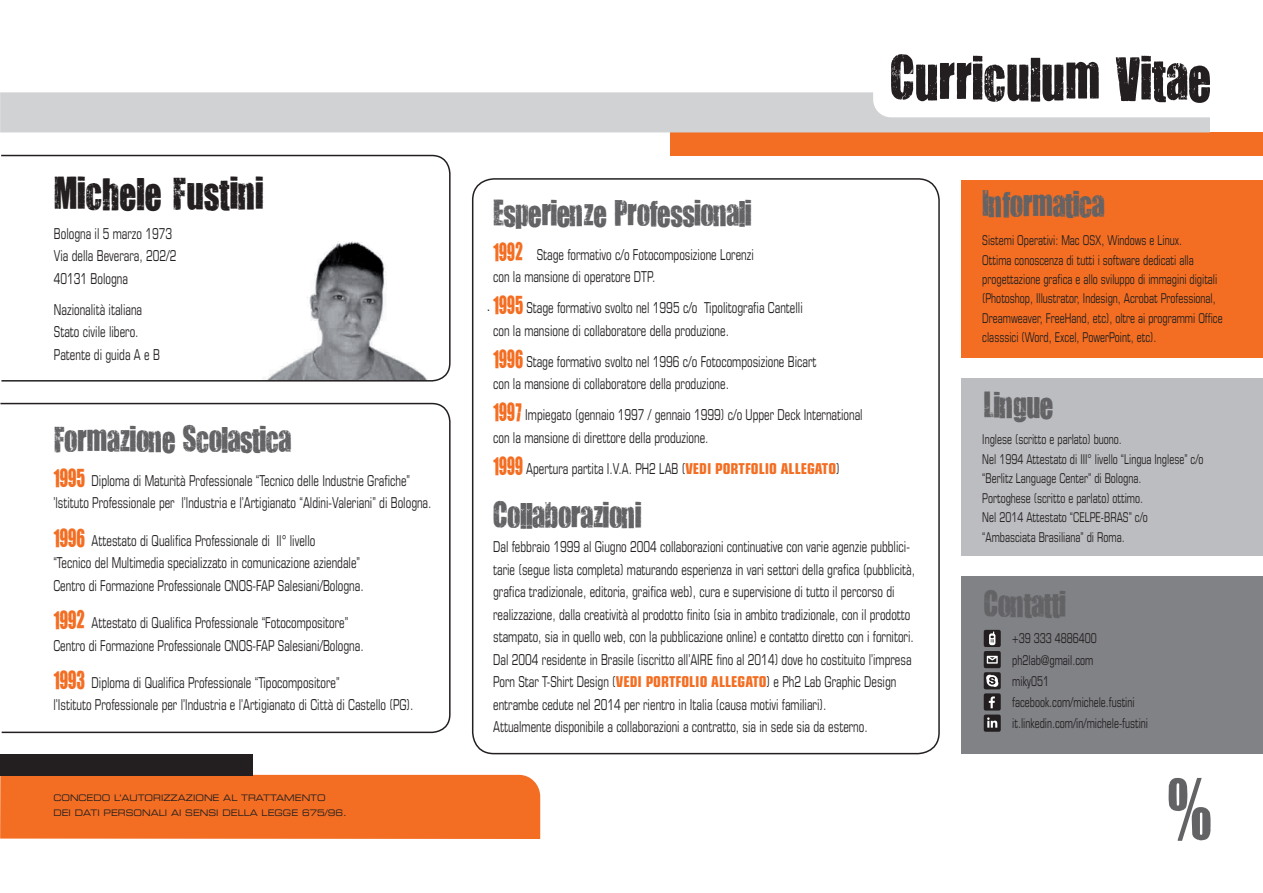
<style>
.page{position:relative;width:1263px;height:893px;background:#fff}
.page>*{position:absolute;margin:0;border:0;box-sizing:border-box;transform-origin:0 0}
.t1{font:70.5px "You Are Loved";color:#636366}
.t2{font:37.5px "You Are Loved";color:#231f20}
.t3{font:30px "You Are Loved";letter-spacing:-.02em;color:#636366}
.t4{font:condensed 15px/22.5px "Eurostile";color:#231f20;scale:.8 1}
.t5{font:15px "Eurostile";color:#231f20}
.t6{font:condensed 13.5px/19.5px "Eurostile";color:#231f20;scale:.8 1}
.t7{font:9px/15px "Eurostile Extended Two";color:#231f20;scale:.88 1}
.s1{font-family:"You Are Loved";font-stretch:normal;font-size:21px;color:#f36e23}
.s2{font-weight:700;color:#f36e23}
</style>
<div class="page">
<div style="left:961px;top:576px;width:302px;height:178px;background:#808285"></div>
<div style="left:961px;top:378px;width:301px;height:178px;background:#bcbdc0"></div>
<div style="left:961px;top:180px;width:301px;height:177px;background:#f36e23"></div>
<div style="left:671px;top:132px;width:592px;height:24px;background:#f36e23"></div>
<svg style="left:0;top:92px;width:1210px;height:40px;background:#d6d7d9"></svg>
<div style="left:0;top:775px;width:540px;height:64px;background:#f36e23"></div>
<div style="left:0;top:754px;width:253px;height:22px;background:#231f20"></div>
<svg style="left:891px;top:54px;width:208px;height:48px"></svg>
<svg style="left:1116px;top:56px;width:94px;height:47px"></svg>
<svg style="left:1px;top:154px;width:450px;height:228px"></svg>
<svg style="left:0;top:402px;width:451px;height:332px"></svg>
<div style="left:472px;top:178px;width:468px;height:576px;border:2px solid #231f20;border-radius:21px"></div>
<svg style="left:984px;top:630px;width:17px;height:102px"></svg>
<h2 class="t2" style="left:54px;top:167px;width:211px">Michele Fustini</h2>
<p class="t4" style="left:54px;top:222px;width:155px">Bologna il 5 marzo 1973<br>Via della Beverara, 202/2<br>40131 Bologna</p>
<p class="t4" style="left:54px;top:298px;width:134px">Nazionalità italiana<br>Stato civile libero.<br>Patente di guida A e B</p>
<h3 class="t3" style="left:53px;top:419px;width:240px">Formazione Scolastica</h3>
<p class="t4" style="left:53px;top:469px;width:474px"><span class="s1">1995</span> Diploma di Maturità Professionale “Tecnico delle Industrie Grafiche” ’lstituto Professionale per l’lndustria e l’Artigianato “Aldini-Valeriani” di Bologna.</p>
<p class="t4" style="left:53px;top:529px;width:389px"><span class="s1">1996</span> Attestato di Qualifica Professionale di Il° livello<br>“Tecnico del Multimedia specializzato in comunicazione aziendale”<br>Centro di Formazione Professionale CNOS-FAP Salesiani/Bologna.</p>
<p class="t4" style="left:53px;top:611px;width:389px"><span class="s1">1992</span> Attestato di Qualifica Professionale “Fotocompositore”<br>Centro di Formazione Professionale CNOS-FAP Salesiani/Bologna.</p>
<p class="t4" style="left:53px;top:671px;width:452px"><span class="s1">1993</span> Diploma di Qualifica Professionale “Tipocompositore”<br>l’Istituto Professionale per l’lndustria e l’Artigianato di Città di Castello (PG).</p>
<p class="t7" style="left:53px;top:790px;width:335px">CONCEDO L’AUTORIZZAZIONE AL TRATTAMENTO<br>DEI DATI PERSONALI AI SENSI DELLA LEGGE 675/96.</p>
<h3 class="t3" style="left:493px;top:192px;width:260px">Esperienze Professionali</h3>
<p class="t4" style="left:493px;top:243px;width:327px"><span class="s1">1992</span> Stage formativo c/o Fotocomposizione Lorenzi con la mansione di operatore DTP.</p>
<p class="t4" style="left:493px;top:296px;width:388px"><span class="s1">1995</span> Stage formativo svolto nel 1995 c/o Tipolitografia Cantelli con la mansione di collaboratore della produzione.</p>
<p class="t4" style="left:493px;top:350px;width:406px"><span class="s1">1996</span> Stage formativo svolto nel 1996 c/o Fotocomposizione Bicart con la mansione di collaboratore della produzione.</p>
<p class="t4" style="left:493px;top:403px;width:463px"><span class="s1">1997</span> Impiegato (gennaio 1997 / gennaio 1999) c/o Upper Deck International con la mansione di direttore della produzione.</p>
<p class="t4" style="left:493px;top:457px;width:435px"><span class="s1">1999</span> Apertura partita I.V.A. PH2 LAB (<span class="s2">VEDI PORTFOLIO ALLEGATO</span>)</p>
<p class="t5" style="left:487px;top:298px;width:4px">.</p>
<h3 class="t3" style="left:493px;top:495px;width:150px">Collaborazioni</h3>
<p class="t4" style="left:493px;top:535px;width:529px">Dal febbraio 1999 al Giugno 2004 collaborazioni continuative con varie agenzie pubblici&shy;tarie (segue lista completa) maturando esperienza in vari settori della grafica (pubblicità, grafica tradizionale, editoria, graifica web), cura e supervisione di tutto il percorso di realizzazione, dalla creatività al prodotto finito (sia in ambito tradizionale, con il prodotto stampato, sia in quello web, con la pubblicazione online) e contatto diretto con i fornitori.<br>Dal 2004 residente in Brasile (iscritto all’AIRE fino al 2014) dove ho costituito l’impresa Porn Star T-Shirt Design (<span class="s2">VEDI PORTFOLIO ALLEGATO</span>) e Ph2 Lab Graphic Design entrambe cedute nel 2014 per rientro in Italia (causa motivi familiari).<br>Attualmente disponibile a collaborazioni a contratto, sia in sede sia da esterno.</p>
<h3 class="t3" style="left:982px;top:183px;width:124px">Informatica</h3>
<p class="t6" style="left:982px;top:230px;width:302px">Sistemi Operativi: Mac OSX, Windows e Linux.<br>Ottima conoscenza di tutti i software dedicati alla progettazione grafica e allo sviluppo di immagini digitali (Photoshop, Illustrator, Indesign, Acrobat Professional, Dreamweaver, FreeHand, etc), oltre ai programmi Office classsici (Word, Excel, PowerPoint, etc).</p>
<h3 class="t3" style="left:984px;top:385px;width:71px">Lingue</h3>
<p class="t6" style="left:982px;top:430px;width:278px">Inglese (scritto e parlato) buono.<br>Nel 1994 Attestato di III° livello “Lingua Inglese” c/o “Berlitz Language Center” di Bologna.<br>Portoghese (scritto e parlato) ottimo.<br>Nel 2014 Attestato “CELPE-BRAS” c/o “Ambasciata Brasiliana” di Roma.</p>
<h3 class="t3" style="left:984px;top:584px;width:84px">Contatti</h3>
<p class="t6" style="left:1012px;top:627px;width:171px;line-height:21.3px">+39 333 4886400 ph2lab@gmail.com<br>miky051 facebook.com/michele.fustini it.linkedin.com/in/michele-fustini</p>
<h1 class="t1" style="left:1166px;top:759px;width:47px">%</h1>
</div>
